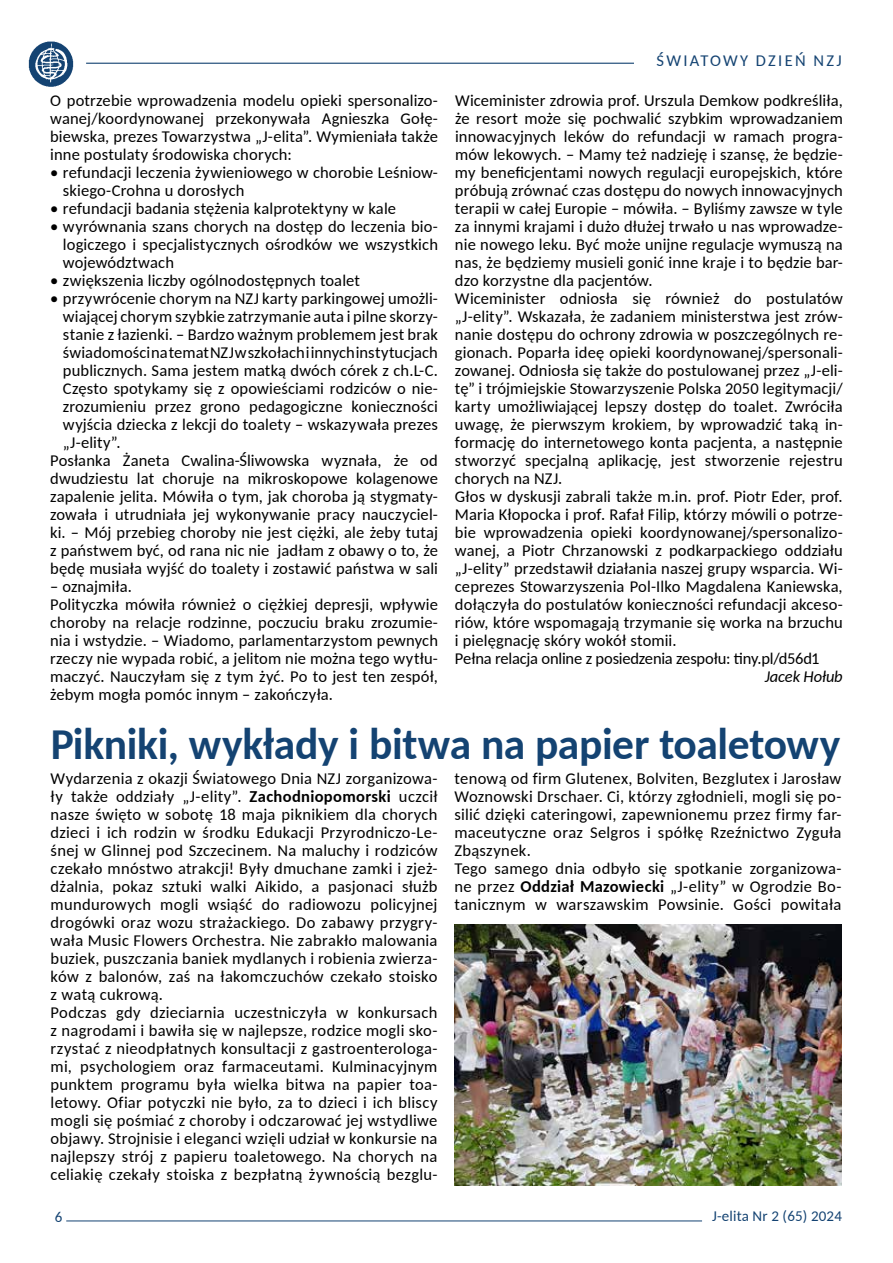
<style>
.page{position:relative;width:893px;height:1263px;background:#fff}
.page>*{position:absolute;margin:0;border:0;box-sizing:border-box;transform-origin:0 0}
.t1{font:700 43.5px "Carlito";letter-spacing:-.01em;color:#144372}
.t2{font:16.5px/18px "Carlito";letter-spacing:.01em;color:#000}
.t3{font:16.5px "Carlito";letter-spacing:.135em;color:#144372}
.t4{font:italic 16.5px "Carlito";letter-spacing:-.01em;color:#000}
.t5{font:15px "Carlito";letter-spacing:.01em;color:#144372}
.s1{font-weight:700}
</style>
<div class="page">
<hr style="left:66px;top:1220px;width:636px;height:1px;background:#144372">
<hr style="left:86px;top:63px;width:684px;height:1px;background:#144372">
<div style="left:634px;top:52px;width:208px;height:16px;background:#fff"></div>
<img style="left:454px;top:925px;width:387px;height:261px">
<img style="left:28px;top:41px;width:46px;height:46px">
<p class="t2" style="left:50px;top:91px;width:389px;text-align:justify">O potrzebie wprowadzenia modelu opieki spersonalizo&shy;wanej/koordynowanej przekonywała Agnieszka Gołę&shy;biewska, prezes Towarzystwa „J-elita”. Wymieniała także inne postulaty środowiska chorych:</p>
<p class="t2" style="left:63px;top:163px;width:377px;text-indent:-13px">• refundacji leczenia żywieniowego w chorobie Leśniow&shy;skiego-Crohna u dorosłych</p>
<p class="t2" style="left:50px;top:199px;width:347px">• refundacji badania stężenia kalprotektyny w kale</p>
<p class="t2" style="left:63px;top:217px;width:377px;text-align:justify;text-indent:-13px">• wyrównania szans chorych na dostęp do leczenia bio&shy;logiczego i specjalistycznych ośrodków we wszystkich województwach</p>
<p class="t2" style="left:50px;top:271px;width:311px">• zwiększenia liczby ogólnodostępnych toalet</p>
<p class="t2" style="left:50px;top:289px;width:389px">• przywrócenie chorym na NZJ karty parkingowej umożli-</p>
<p class="t2" style="left:63px;top:307px;width:377px">wiającej chorym szybkie zatrzymanie auta i pilne skorzy-</p>
<p class="t2" style="left:63px;top:325px;width:377px">stanie z łazienki. – Bardzo ważnym problemem jest brak</p>
<p class="t2" style="left:63px;top:343px;width:377px">świadomości na temat NZJ wszkołach iinnych instytucjach</p>
<p class="t2" style="left:63px;top:361px;width:377px">publicznych. Sama jestem matką dwóch córek z ch.L-C.</p>
<p class="t2" style="left:63px;top:379px;width:377px">Często spotykamy się z opowieściami rodziców o nie-</p>
<p class="t2" style="left:63px;top:397px;width:377px">zrozumieniu przez grono pedagogiczne konieczności</p>
<p class="t2" style="left:63px;top:415px;width:377px">wyjścia dziecka z lekcji do toalety – wskazywała prezes</p>
<p class="t2" style="left:63px;top:433px;width:59px">„J-elity”.</p>
<p class="t2" style="left:50px;top:451px;width:389px">Posłanka Żaneta Cwalina-Śliwowska wyznała, że od</p>
<p class="t2" style="left:50px;top:469px;width:389px">dwudziestu lat choruje na mikroskopowe kolagenowe</p>
<p class="t2" style="left:50px;top:487px;width:389px">zapalenie jelita. Mówiła o tym, jak choroba ją stygmaty-</p>
<p class="t2" style="left:50px;top:505px;width:389px">zowała i utrudniała jej wykonywanie pracy nauczyciel-</p>
<p class="t2" style="left:50px;top:523px;width:389px">ki. – Mój przebieg choroby nie jest ciężki, ale żeby tutaj</p>
<p class="t2" style="left:50px;top:541px;width:389px">z państwem być, od rana nic nie jadłam z obawy o to, że</p>
<p class="t2" style="left:50px;top:559px;width:389px">będę musiała wyjść do toalety i zostawić państwa w sali</p>
<p class="t2" style="left:50px;top:577px;width:389px">– oznajmiła.<br>Polityczka mówiła również o ciężkiej depresji, wpływie choroby na relacje rodzinne, poczuciu braku zrozumie&shy;nia i wstydzie. – Wiadomo, parlamentarzystom pewnych rzeczy nie wypada robić, a jelitom nie można tego wytłu&shy;maczyć. Nauczyłam się z tym żyć. Po to jest ten zespół, żebym mogła pomóc innym – zakończyła.</p>
<p class="t3" style="left:657px;top:49px;width:23px">Światowy</p>
<p class="t3" style="left:756px;top:49px;width:87px">Dzie ń NZJ</p>
<p class="t2" style="left:455px;top:91px;width:389px">Wiceminister zdrowia prof. Urszula Demkow podkreśliła, że resort może się pochwalić szybkim wprowadzaniem innowacyjnych leków do refundacji w ramach progra&shy;mów lekowych. – Mamy też nadzieję i szansę, że będzie&shy;my beneficjentami nowych regulacji europejskich, które próbują zrównać czas dostępu do nowych innowacyjnych terapii w całej Europie – mówiła. – Byliśmy zawsze w tyle za innymi krajami i dużo dłużej trwało u nas wprowadze&shy;nie nowego leku. Być może unijne regulacje wymuszą na nas, że będziemy musieli gonić inne kraje i to będzie bar&shy;dzo korzystne dla pacjentów.<br>Wiceminister odniosła się również do postulatów „J-elity”. Wskazała, że zadaniem ministerstwa jest zrów&shy;nanie dostępu do ochrony zdrowia w poszczególnych re&shy;gionach. Poparła ideę opieki koordynowanej/spersonali&shy;zowanej. Odniosła się także do postulowanej przez „J-eli&shy;tę” i trójmiejskie Stowarzyszenie Polska 2050 legitymacji/ karty umożliwiającej lepszy dostęp do toalet. Zwróciła uwagę, że pierwszym krokiem, by wprowadzić taką in&shy;formację do internetowego konta pacjenta, a następnie stworzyć specjalną aplikację, jest stworzenie rejestru chorych na NZJ.<br>Głos w dyskusji zabrali także m.in. prof. Piotr Eder, prof.<br>Maria Kłopocka i prof. Rafał Filip, którzy mówili o potrze&shy;bie wprowadzenia opieki koordynowanej/spersonalizo&shy;wanej, a Piotr Chrzanowski z podkarpackiego oddziału „J-elity” przedstawił działania naszej grupy wsparcia. Wi&shy;ceprezes Stowarzyszenia Pol-Ilko Magdalena Kaniewska, dołączyła do postulatów konieczności refundacji akceso&shy;riów, które wspomagają trzymanie się worka na brzuchu i pielęgnację skóry wokół stomii.<br>Pełna relacja online z posiedzenia zespołu: tiny.pl/d56d1</p>
<p class="t4" style="left:765px;top:665px;width:79px">Jacek Hołub</p>
<h1 class="t1" style="left:51px;top:714px;width:791px">Pikniki, wykłady i bitwa na papier toaletowy</h1>
<p class="t2" style="left:51px;top:769px;width:388px">Wydarzenia z okazji Światowego Dnia NZJ zorganizowa&shy;ły także oddziały „J-elity”. <span class="s1">Zachodniopomorski</span> uczcił nasze święto w sobotę 18 maja piknikiem dla chorych dzieci i ich rodzin w środku Edukacji Przyrodniczo-Le&shy;śnej w Glinnej pod Szczecinem. Na maluchy i rodziców czekało mnóstwo atrakcji! Były dmuchane zamki i zjeż&shy;dżalnia, pokaz sztuki walki Aikido, a pasjonaci służb mundurowych mogli wsiąść do radiowozu policyjnej drogówki oraz wozu strażackiego. Do zabawy przygry&shy;wała Music Flowers Orchestra. Nie zabrakło malowania buziek, puszczania baniek mydlanych i robienia zwierza&shy;ków z balonów, zaś na łakomczuchów czekało stoisko z watą cukrową.<br>Podczas gdy dzieciarnia uczestniczyła w konkursach z nagrodami i bawiła się w najlepsze, rodzice mogli sko&shy;rzystać z nieodpłatnych konsultacji z gastroenterologa&shy;mi, psychologiem oraz farmaceutami. Kulminacyjnym punktem programu była wielka bitwa na papier toa&shy;letowy. Ofiar potyczki nie było, za to dzieci i ich bliscy mogli się pośmiać z choroby i odczarować jej wstydliwe objawy. Strojnisie i eleganci wzięli udział w konkursie na najlepszy strój z papieru toaletowego. Na chorych na celiakię czekały stoiska z bezpłatną żywnością bezglu-</p>
<p class="t2" style="left:454px;top:769px;width:388px">tenową od firm Glutenex, Bolviten, Bezglutex i Jarosław Woznowski Drschaer. Ci, którzy zgłodnieli, mogli się po&shy;silić dzięki cateringowi, zapewnionemu przez firmy far&shy;maceutyczne oraz Selgros i spółkę Rzeźnictwo Zyguła Zbąszynek.<br>Tego samego dnia odbyło się spotkanie zorganizowa&shy;ne przez <span class="s1">Oddział Mazowiecki</span> „J-elity” w Ogrodzie Bo&shy;tanicznym w warszawskim Powsinie. Gości powitała</p>
<p class="t5" style="left:55px;top:1206px;width:9px">6</p>
<p class="t5" style="left:712px;top:1206px;width:131px">J-elita Nr 2 (65) 2024</p>
</div>
